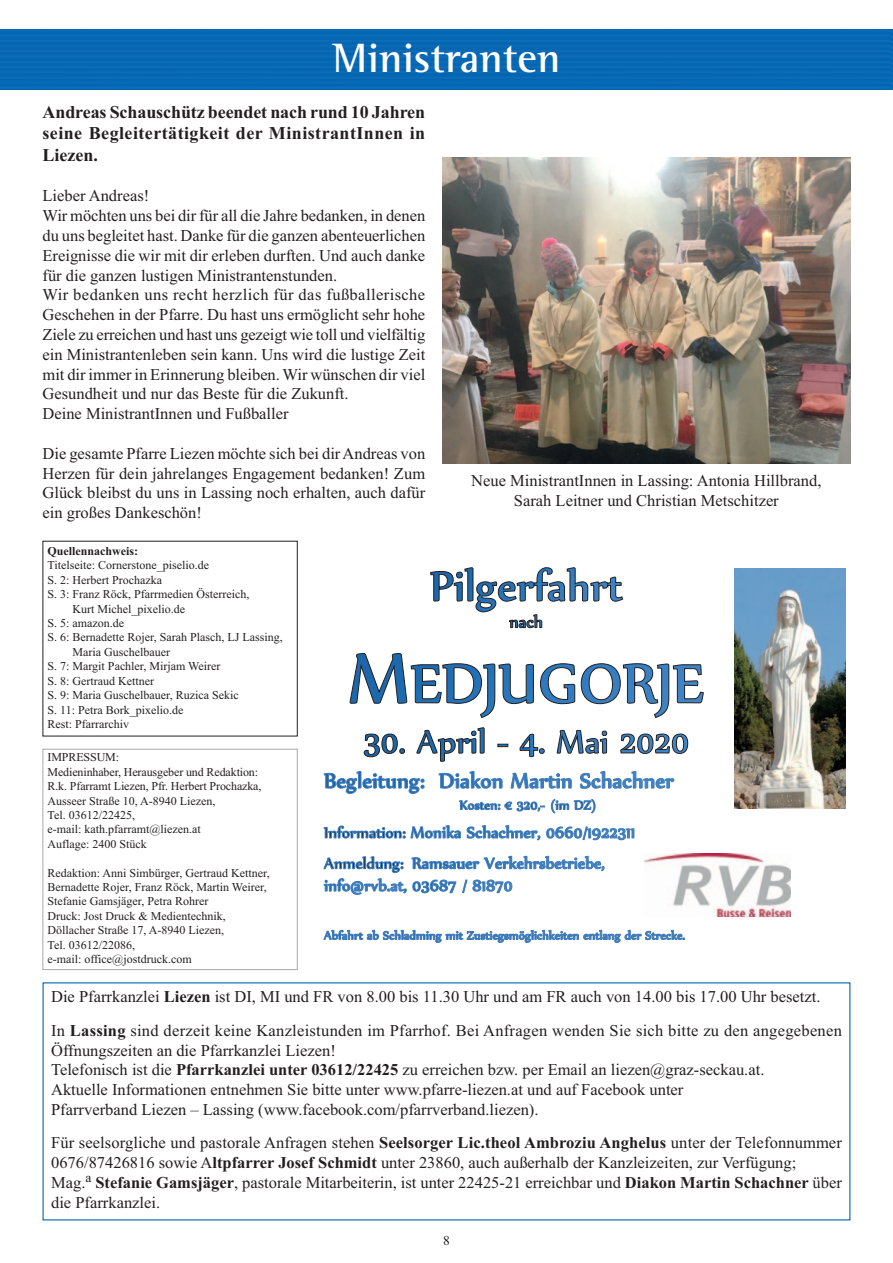
<style>
.page{position:relative;width:893px;height:1263px;background:#fff}
.page>*{position:absolute;margin:0;border:0;box-sizing:border-box;transform-origin:0 0}
.t1{font:700 42px "Rotis Semi Serif";color:#fff}
.t2{font:700 18px/21.6px "Times New Roman";letter-spacing:.025em;color:#231f20;text-align:justify}
.t3{font:16.5px/19.8px "Times New Roman";color:#231f20}
.t4{font:13.5px "Times New Roman";color:#231f20}
.t5{font:12px/14.4px "Times New Roman";color:#231f20}
.t6{font:700 12px "Times New Roman";color:#231f20}
.s1{font-weight:700}
</style>
<div class="page">
<img style="left:0;top:30px;width:891px;height:59px">
<img style="left:891px;top:30px;width:2px;height:59px">
<div style="left:43px;top:749px;width:255px;height:221px;border:1px solid #a8a9ad"></div>
<img style="left:734px;top:568px;width:111px;height:240px">
<img style="left:644px;top:854px;width:146px;height:63px">
<svg style="left:430px;top:567px;width:193px;height:62px"></svg>
<svg style="left:350px;top:653px;width:353px;height:65px"></svg>
<svg style="left:324px;top:727px;width:364px;height:87px"></svg>
<svg style="left:324px;top:825px;width:216px;height:16px"></svg>
<svg style="left:546px;top:826px;width:88px;height:15px"></svg>
<svg style="left:324px;top:856px;width:280px;height:39px"></svg>
<svg style="left:324px;top:930px;width:361px;height:12px"></svg>
<img style="left:442px;top:157px;width:409px;height:306px">
<p class="t1" style="left:333px;top:42px;width:229px">Ministranten</p>
<p class="t2" style="left:43px;top:103px;width:384px">Andreas Schauschütz beendet nach rund 10 Jahren seine Begleitertätigkeit der MinistrantInnen in Liezen.</p>
<p class="t3" style="left:43px;top:188px;width:108px">Lieber Andreas!</p>
<p class="t3" style="left:43px;top:207px;width:384px;text-align:justify">Wir möchten uns bei dir für all die Jahre bedanken, in denen du uns begleitet hast. Danke für die ganzen abenteuerlichen Ereignisse die wir mit dir erleben durften. Und auch danke für die ganzen lustigen Ministrantenstunden.</p>
<p class="t3" style="left:43px;top:287px;width:384px;text-align:justify">Wir bedanken uns recht herzlich für das fußballerische Geschehen in der Pfarre. Du hast uns ermöglicht sehr hohe Ziele zu erreichen und hast uns gezeigt wie toll und vielfältig ein Ministrantenleben sein kann. Uns wird die lustige Zeit mit dir immer in Erinnerung bleiben. Wir wünschen dir viel Gesundheit und nur das Beste für die Zukunft.</p>
<p class="t3" style="left:43px;top:405px;width:248px">Deine MinistrantInnen und Fußballer</p>
<p class="t3" style="left:43px;top:445px;width:384px;text-align:justify">Die gesamte Pfarre Liezen möchte sich bei dir Andreas von Herzen für dein jahrelanges Engagement bedanken! Zum Glück bleibst du uns in Lassing noch erhalten, auch dafür ein großes Dankeschön!</p>
<p class="t6" style="left:48px;top:547px;width:92px">Quellennachweis:</p>
<p class="t5" style="left:48px;top:559px;width:163px">Titelseite: Cornerstone_piselio.de</p>
<p class="t5" style="left:48px;top:574px;width:116px">S. 2: Herbert Prochazka</p>
<p class="t5" style="left:72px;top:588px;width:179px;text-indent:-25px">S. 3: Franz Röck, Pfarrmedien Österreich,<br>Kurt Michel_pixelio.de</p>
<p class="t5" style="left:48px;top:617px;width:78px">S. 5: amazon.de</p>
<p class="t5" style="left:72px;top:631px;width:212px;text-indent:-25px">S. 6: Bernadette Rojer, Sarah Plasch, LJ Lassing,<br>Maria Guschelbauer</p>
<p class="t5" style="left:48px;top:660px;width:175px">S. 7: Margit Pachler, Mirjam Weirer</p>
<p class="t5" style="left:48px;top:675px;width:108px">S. 8: Gertraud Kettner</p>
<p class="t5" style="left:48px;top:689px;width:193px">S. 9: Maria Guschelbauer, Ruzica Sekic</p>
<p class="t5" style="left:48px;top:703px;width:137px">S. 11: Petra Bork_pixelio.de</p>
<p class="t5" style="left:48px;top:718px;width:83px">Rest: Pfarrarchiv</p>
<p class="t5" style="left:48px;top:751px;width:73px">IMPRESSUM:</p>
<p class="t5" style="left:48px;top:766px;width:212px">Medieninhaber, Herausgeber und Redaktion:</p>
<p class="t5" style="left:48px;top:780px;width:215px">R.k. Pfarramt Liezen, Pfr. Herbert Prochazka,</p>
<p class="t5" style="left:48px;top:794px;width:169px">Ausseer Straße 10, A-8940 Liezen,</p>
<p class="t5" style="left:48px;top:809px;width:89px">Tel. 03612/22425,</p>
<p class="t5" style="left:48px;top:823px;width:155px">e-mail: kath.pfarramt@liezen.at</p>
<p class="t5" style="left:48px;top:838px;width:101px">Auflage: 2400 Stück</p>
<p class="t5" style="left:48px;top:866px;width:224px">Redaktion: Anni Simbürger, Gertraud Kettner,</p>
<p class="t5" style="left:48px;top:881px;width:221px">Bernadette Rojer, Franz Röck, Martin Weirer,<br>Stefanie Gamsjäger, Petra Rohrer</p>
<p class="t5" style="left:48px;top:910px;width:180px">Druck: Jost Druck &amp; Medientechnik,</p>
<p class="t5" style="left:48px;top:924px;width:178px">Döllacher Straße 17, A-8940 Liezen,<br>Tel. 03612/22086,</p>
<p class="t5" style="left:48px;top:953px;width:146px">e-mail: office@jostdruck.com</p>
<p class="t3" style="left:471px;top:472px;width:352px;text-align:center">Neue MinistrantInnen in Lassing: Antonia Hillbrand,<br>Sarah Leitner und Christian Metschitzer</p>
<p class="t3" style="left:51px;top:988px;width:771px">Die Pfarrkanzlei <span class="s1">Liezen</span> ist DI, MI und FR von 8.00 bis 11.30 Uhr und am FR auch von 14.00 bis 17.00 Uhr besetzt.</p>
<p class="t3" style="left:51px;top:1022px;width:792px">In <span class="s1">Lassing</span> sind derzeit keine Kanzleistunden im Pfarrhof. Bei Anfragen wenden Sie sich bitte zu den angegebenen<br>Öffnungszeiten an die Pfarrkanzlei Liezen!</p>
<p class="t3" style="left:51px;top:1061px;width:715px">Telefonisch ist die <span class="s1">Pfarrkanzlei unter 03612/22425</span> zu erreichen bzw. per Email an liezen@graz-seckau.at.</p>
<p class="t3" style="left:51px;top:1081px;width:634px">Aktuelle Informationen entnehmen Sie bitte unter www.pfarre-liezen.at und auf Facebook unter</p>
<p class="t3" style="left:51px;top:1101px;width:489px">Pfarrverband Liezen – Lassing (www.facebook.com/pfarrverband.liezen).</p>
<p class="t3" style="left:51px;top:1134px;width:792px">Für seelsorgliche und pastorale Anfragen stehen <span class="s1">Seelsorger Lic.theol Ambroziu Anghelus</span> unter der Telefonnummer<br>0676/87426816 sowie A<span class="s1">ltpfarrer Josef Schmidt</span> unter 23860, auch außerhalb der Kanzleizeiten, zur Verfügung;</p>
<p class="t3" style="left:51px;top:1174px;width:792px">Mag.<sup>a</sup> <span class="s1">Stefanie Gamsjäger</span>, pastorale Mitarbeiterin, ist unter 22425-21 erreichbar und <span class="s1">Diakon Martin Schachner</span> über die Pfarrkanzlei.</p>
<p class="t4" style="left:443px;top:1235px;width:8px">8</p>
</div>
